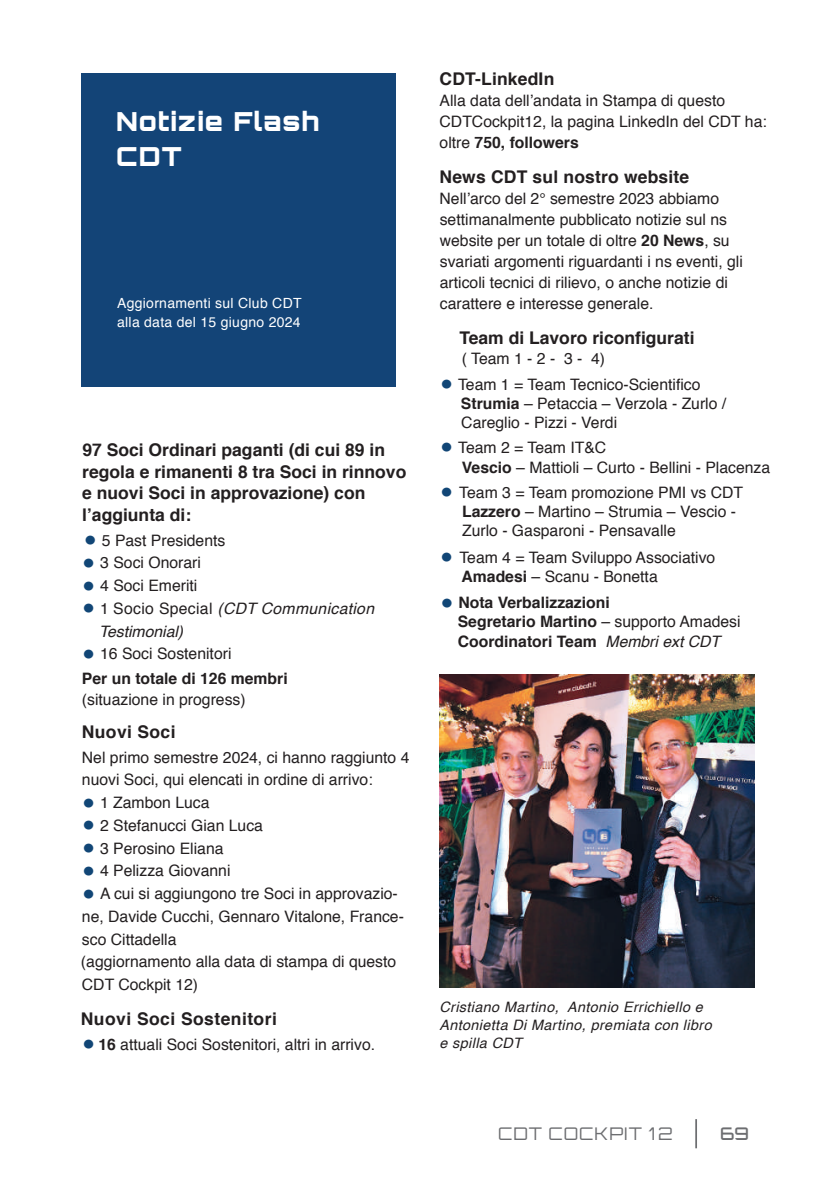
<style>
.page{position:relative;width:819px;height:1191px;background:#fff}
.page>*{position:absolute;margin:0;border:0;box-sizing:border-box;transform-origin:0 0}
.t1{font:900 26.25px/35px "Orbitron";letter-spacing:.04em;color:#fff}
.t2{font:700 17.5px/21.7px "Helvetica";color:#231f20}
.t3{font:700 17.5px "Helvetica";letter-spacing:.025em;color:#231f20}
.t4{font:300 17.5px "Orbitron";letter-spacing:.05em;color:#6d6e71}
.t5{font:700 17.5px "Helvetica";letter-spacing:.02em;color:#231f20}
.t6{font:500 17.5px "Orbitron";color:#6d6e71}
.t7{font:15.75px/21px "Helvetica";color:#231f20}
.t8{font:700 15.75px/19.2px "Helvetica";color:#231f20}
.t9{font:italic 15.75px/22.8px "Helvetica";letter-spacing:.02em;color:#231f20}
.t10{font:italic 14.35px/18.2px "Helvetica";letter-spacing:.03em;color:#231f20}
.t11{font:14px/19.2px "Helvetica";letter-spacing:.02em;color:#fff}
.s1{font-family:"Optima";font-size:26.25px;color:#114676}
.s2{font-family:"Optima";font-style:normal;font-size:26.25px;color:#114676}
.s3{font-style:normal}
.s4{font-family:"Optima";font-weight:400;font-size:26.25px;color:#114676}
.s5{font-weight:400}
.s6{font-weight:700}
.s7{font-weight:400;font-style:italic}
</style>
<div class="page">
<hr style="left:695px;top:1119px;width:2px;height:29px;background:#6d6e71">
<div style="left:81px;top:74px;width:315px;height:313px;background:#134477"></div>
<img style="left:440px;top:674px;width:314px;height:313px">
<h1 class="t1" style="left:116px;top:104px;width:204px">Notizie Flash<br>CDT</h1>
<p class="t11" style="left:117px;top:293px;width:186px">Aggiornamenti sul Club CDT alla data del 15 giugno 2024</p>
<p class="t2" style="left:82px;top:439px;width:325px">97 Soci Ordinari paganti (di cui 89 in regola e rimanenti 8 tra Soci in rinnovo e nuovi Soci in approvazione) con l’aggiunta di:</p>
<p class="t7" style="left:82px;top:530px;width:145px"><span class="s1">•</span> 5 Past Presidents</p>
<p class="t7" style="left:81px;top:553px;width:122px"><span class="s1">•</span> 3 Soci Onorari</p>
<p class="t7" style="left:80px;top:575px;width:118px"><span class="s1">•</span> 4 Soci Emeriti</p>
<p class="t9" style="left:99px;top:597px;width:276px;text-indent:-19px"><span class="s2">•</span> <span class="s3">1 Socio Special</span> (CDT Communication<br>Testimonial)</p>
<p class="t8" style="left:80px;top:641px;width:209px;line-height:24.5px"><span class="s4">•</span> <span class="s5">16 Soci Sostenitori<br></span>Per un totale di 126 membri</p>
<p class="t7" style="left:82px;top:689px;width:165px">(situazione in progress)</p>
<p class="t5" style="left:82px;top:718px;width:95px">Nuovi Soci</p>
<p class="t7" style="left:82px;top:746px;width:329px;line-height:22.8px">Nel primo semestre 2024, ci hanno raggiunto 4 nuovi Soci, qui elencati in ordine di arrivo:</p>
<p class="t7" style="left:80px;top:792px;width:131px"><span class="s1">•</span> 1 Zambon Luca</p>
<p class="t7" style="left:80px;top:815px;width:184px"><span class="s1">•</span> 2 Stefanucci Gian Luca</p>
<p class="t7" style="left:80px;top:838px;width:145px"><span class="s1">•</span> 3 Perosino Eliana</p>
<p class="t7" style="left:80px;top:861px;width:152px"><span class="s1">•</span> 4 Pelizza Giovanni</p>
<p class="t7" style="left:80px;top:882px;width:325px;line-height:22.8px"><span class="s1">•</span> A cui si aggiungono tre Soci in approvazio&shy;ne, Davide Cucchi, Gennaro Vitalone, France&shy;sco Cittadella<br>(aggiornamento alla data di stampa di questo CDT Cockpit 12)</p>
<p class="t3" style="left:81px;top:1005px;width:197px">Nuovi Soci Sostenitori</p>
<p class="t7" style="left:80px;top:1034px;width:296px"><span class="s1">•</span><span class="s6">16</span> attuali Soci Sostenitori, altri in arrivo.</p>
<p class="t2" style="left:439px;top:68px;width:116px">CDT-LinkedIn</p>
<p class="t7" style="left:439px;top:91px;width:329px">Alla data dell’andata in Stampa di questo<br>CDTCockpit12, la pagina LinkedIn del CDT ha: oltre <span class="s6">750, followers</span></p>
<p class="t2" style="left:439px;top:166px;width:251px">News CDT sul nostro website</p>
<p class="t7" style="left:439px;top:189px;width:305px">Nell’arco del 2° semestre 2023 abbiamo settimanalmente pubblicato notizie sul ns website per un totale di oltre <span class="s6">20 News</span>, su svariati argomenti riguardanti i ns eventi, gli articoli tecnici di rilievo, o anche notizie di carattere e interesse generale.</p>
<p class="t2" style="left:459px;top:327px;width:236px">Team di Lavoro riconfigurati</p>
<p class="t7" style="left:462px;top:348px;width:145px">( Team 1 - 2 - 3 - 4)</p>
<p class="t7" style="left:461px;top:375px;width:267px;line-height:19.2px;text-indent:-23px"><span class="s1">•</span> Team 1 = Team Tecnico-Scientifico<br><span class="s6">Strumia</span> – Petaccia – Verzola - Zurlo /<br>Careglio - Pizzi - Verdi</p>
<p class="t7" style="left:462px;top:437px;width:310px;line-height:20.5px;text-indent:-23px"><span class="s1">•</span> Team 2 = Team IT&amp;C<br><span class="s6">Vescio</span> – Mattioli – Curto - Bellini - Placenza</p>
<p class="t7" style="left:462px;top:483px;width:283px;line-height:19.2px;text-indent:-23px"><span class="s1">•</span> Team 3 = Team promozione PMI vs CDT<br><span class="s6">Lazzero</span> – Martino – Strumia – Vescio -<br>Zurlo - Gasparoni - Pensavalle</p>
<p class="t7" style="left:461px;top:548px;width:255px;line-height:19.2px;text-indent:-23px"><span class="s1">•</span> Team 4 = Team Sviluppo Associativo<br><span class="s6">Amadesi</span> – Scanu - Bonetta</p>
<p class="t8" style="left:458px;top:593px;width:284px;text-indent:-19px"><span class="s4">•</span> Nota Verbalizzazioni<br>Segretario Martino <span class="s5">– supporto Amadesi<br></span>Coordinatori Team <span class="s7">Membri ext CDT</span></p>
<p class="t10" style="left:439px;top:998px;width:274px">Cristiano Martino, Antonio Errichiello e<br>Antonietta Di Martino, premiata con libro e spilla CDT</p>
<p class="t4" style="left:498px;top:1122px;width:176px">CDT COCKPIT 12</p>
<p class="t6" style="left:720px;top:1123px;width:30px">69</p>
</div>
